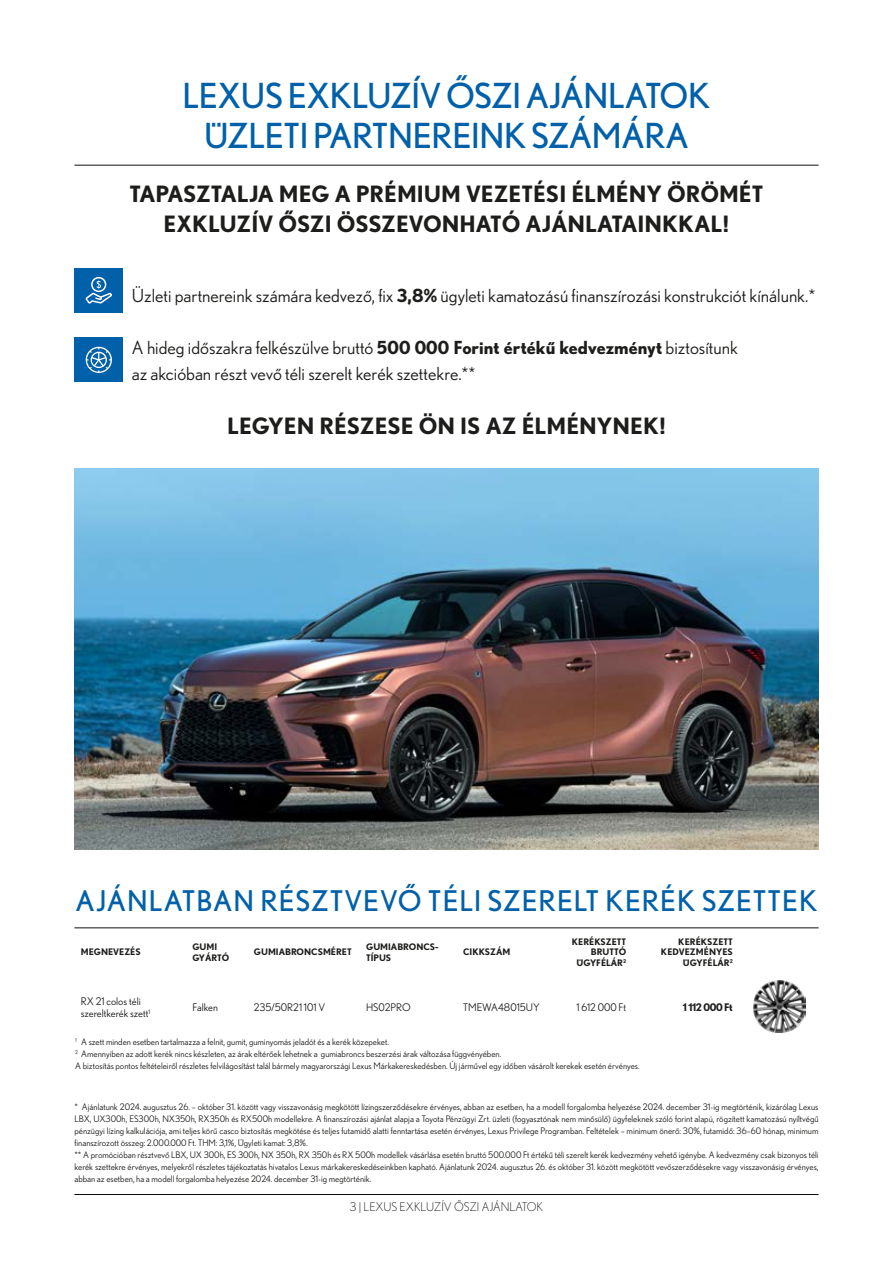
<style>
.page{position:relative;width:893px;height:1263px;background:#fff}
.page>*{position:absolute;margin:0;border:0;box-sizing:border-box;transform-origin:0 0}
.t1{font:34.5px "Nobel WGL";letter-spacing:-.01em;color:#0060a9}
.t2{font:28.5px "Nobel WGL";letter-spacing:.035em;color:#0060a9}
.t3{font:700 22.5px "Nobel HUN";color:#1d1d1b}
.t4{font:18px/26.7px "Nobel HUN";color:#1d1d1b}
.Text{font:300 12px "Nobel WGL";color:#1d1d1b}
.t5{font:10.5px "Nobel WGL";color:#1d1d1b}
.t6{font:700 10.5px "Nobel WGL";letter-spacing:-.045em;color:#1d1d1b}
.Text-2{font:9px/12px "Nobel WGL";color:#1d1d1b;text-align:justify}
.t7{font:700 9px/10.8px "Nobel WGL";color:#1d1d1b;text-align:right}
.s1{font-weight:700}
</style>
<div class="page">
<hr style="left:74px;top:1194px;width:745px;height:1px;background:#0e0f0e">
<svg style="left:74px;top:928px;width:745px;height:1px"></svg>
<img style="left:754px;top:981px;width:51px;height:51px">
<hr style="left:74px;top:927px;width:745px;height:1px;background:#0e0f0e">
<img style="left:74px;top:469px;width:745px;height:380px">
<hr style="left:74px;top:165px;width:745px;height:1px;background:#0e0f0e">
<div style="left:74px;top:268px;width:49px;height:45px;background:#0060a9"></div>
<svg style="left:86px;top:277px;width:26px;height:27px"></svg>
<div style="left:74px;top:337px;width:49px;height:45px;background:#0060a9"></div>
<svg style="left:86px;top:347px;width:26px;height:26px"></svg>
<p class="t1" style="left:183px;top:71px;width:529px">LEXUS EXKLUZÍV ŐSZI AJÁNLATOK</p>
<p class="t1" style="left:204px;top:111px;width:486px">ÜZLETI PARTNEREINK SZÁMÁRA</p>
<p class="t3" style="left:130px;top:180px;width:635px">TAPASZTALJA MEG A PRÉMIUM VEZETÉSI ÉLMÉNY ÖRÖMÉT</p>
<p class="t3" style="left:164px;top:209px;width:567px">EXKLUZÍV ŐSZI ÖSSZEVONHATÓ AJÁNLATAINKKAL!</p>
<p class="t4" style="left:132px;top:281px;width:685px">Üzleti partnereink számára kedvező, fix <span class="s1">3,8%</span> ügyleti kamatozású finanszírozási konstrukciót kínálunk.*</p>
<p class="t4" style="left:132px;top:333px;width:608px">A hideg időszakra felkészülve bruttó <span class="s1">500 000 Forint értékű kedvezményt</span> biztosítunk az akcióban részt vevő téli szerelt kerék szettekre.**</p>
<p class="t3" style="left:227px;top:411px;width:440px">LEGYEN RÉSZESE ÖN IS AZ ÉLMÉNYNEK!</p>
<p class="t2" style="left:76px;top:880px;width:743px">AJÁNLATBAN RÉSZTVEVŐ TÉLI SZERELT KERÉK SZETTEK</p>
<p class="t7" style="left:81px;top:946px;width:61px">MEGNEVEZÉS</p>
<p class="t7" style="left:192px;top:941px;width:26px">GUMI</p>
<p class="t7" style="left:192px;top:952px;width:38px">GYÁRTÓ</p>
<p class="t7" style="left:254px;top:946px;width:99px">GUMIABRONCSMÉRET</p>
<p class="t7" style="left:366px;top:941px;width:74px;text-align:left">GUMIABRONCS-<br>TÍPUS</p>
<p class="t7" style="left:463px;top:946px;width:49px">CIKKSZÁM</p>
<p class="t7" style="left:572px;top:936px;width:56px">KERÉKSZETT<br>BRUTTÓ<br>ÜGYFÉLÁR<sup>2</sup></p>
<p class="t7" style="left:661px;top:936px;width:73px">KERÉKSZETT<br>KEDVEZMÉNYES<br>ÜGYFÉLÁR<sup>2</sup></p>
<p class="t5" style="left:81px;top:993px;width:61px">RX 21 colos téli</p>
<p class="t5" style="left:81px;top:1006px;width:71px">szereltkerék szett<sup>1</sup></p>
<p class="t5" style="left:192px;top:1000px;width:27px">Falken</p>
<p class="t5" style="left:254px;top:1000px;width:73px">235/50R21 101 V</p>
<p class="t5" style="left:366px;top:1000px;width:46px">HS02PRO</p>
<p class="t5" style="left:463px;top:1000px;width:78px">TMEWA48015UY</p>
<p class="t5" style="left:577px;top:1000px;width:51px">1 612 000 Ft</p>
<p class="t6" style="left:683px;top:999px;width:52px">1 112 000 Ft</p>
<p class="Text-2" style="left:75px;top:1035px;width:315px"><sup>1</sup> A szett minden esetben tartalmazza a felnit, gumit, guminyomás jeladót és a kerék közepeket.</p>
<p class="Text-2" style="left:75px;top:1047px;width:428px"><sup>2</sup> Amennyiben az adott kerék nincs készleten, az árak eltérőek lehetnek a gumiabroncs beszerzési árak változása függvényében.</p>
<p class="Text-2" style="left:75px;top:1059px;width:566px">A biztosítás pontos feltételeiről részletes felvilágosítást talál bármely magyarországi Lexus Márkakereskedésben. Új járművel egy időben vásárolt kerekek esetén érvényes.</p>
<p class="Text-2" style="left:74px;top:1100px;width:746px">* Ajánlatunk 2024. augusztus 26. – október 31. között vagy visszavonásig megkötött lízingszerződésekre érvényes, abban az esetben, ha a modell forgalomba helyezése 2024. december 31-ig megtörténik, kizárólag Lexus LBX, UX300h, ES300h, NX350h, RX350h és RX500h modellekre. A finanszírozási ajánlat alapja a Toyota Pénzügyi Zrt. üzleti (fogyasztónak nem minősülő) ügyfeleknek szóló forint alapú, rögzített kamatozású nyíltvégű pénzügyi lízing kalkulációja, ami teljes körű casco biztosítás megkötése és teljes futamidő alatti fenntartása esetén érvényes, Lexus Privilege Programban. Feltételek – minimum önerő: 30%, futamidő: 36–60 hónap, minimum finanszírozott összeg: 2.000.000 Ft. THM: 3,1%, Ügyleti kamat: 3,8%.</p>
<p class="Text-2" style="left:74px;top:1148px;width:746px">** A promócióban résztvevő LBX, UX 300h, ES 300h, NX 350h, RX 350h és RX 500h modellek vásárlása esetén bruttó 500.000 Ft értékű téli szerelt kerék kedvezmény vehető igénybe. A kedvezmény csak bizonyos téli kerék szettekre érvényes, melyekről részletes tájékoztatás hivatalos Lexus márkakereskedéseinkben kapható. Ajánlatunk 2024. augusztus 26. és október 31. között megkötött vevőszerződésekre vagy visszavonásig érvényes, abban az esetben, ha a modell forgalomba helyezése 2024. december 31-ig megtörténik.</p>
<p class="Text" style="left:350px;top:1198px;width:195px">3 | LEXUS EXKLUZÍV ŐSZI AJÁNLATOK</p>
</div>
